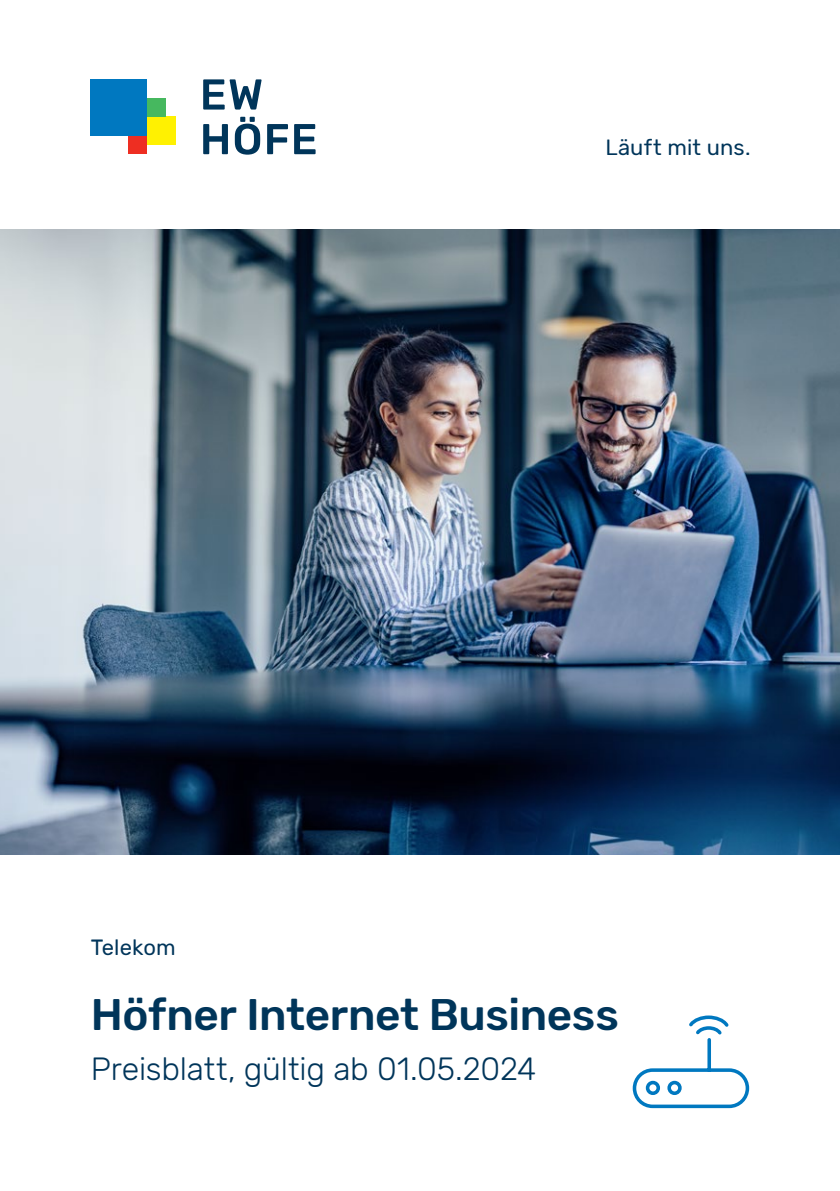
<style>
.page{position:relative;width:840px;height:1191px;background:#fff}
.page>*{position:absolute;margin:0;border:0;box-sizing:border-box;transform-origin:0 0}
.Haupttitel{font:500 44px "Rubik";letter-spacing:-.01em;color:#00355a}
.Haupttitel-2{font:300 32px "Rubik";letter-spacing:-.005em;color:#00355a}
.Rubrik{font:22px "Rubik";letter-spacing:.005em;color:#00355a}
</style>
<div class="page">
<div style="left:147px;top:117px;width:28px;height:28px;background:#fff101"></div>
<div style="left:128px;top:136px;width:19px;height:18px;background:#ee2e22"></div>
<div style="left:147px;top:98px;width:19px;height:19px;background:#46b85f"></div>
<div style="left:91px;top:79px;width:56px;height:57px;background:#0078c0"></div>
<svg style="left:203px;top:79px;width:58px;height:31px"></svg>
<svg style="left:203px;top:124px;width:25px;height:30px"></svg>
<svg style="left:235px;top:117px;width:25px;height:38px"></svg>
<svg style="left:267px;top:124px;width:21px;height:30px"></svg>
<svg style="left:294px;top:124px;width:21px;height:30px"></svg>
<img style="left:0;top:229px;width:839px;height:625px">
<svg style="left:632px;top:1015px;width:116px;height:93px"></svg>
<p class="Rubrik" style="left:91px;top:934px;width:86px">Telekom</p>
<p class="Rubrik" style="left:605px;top:134px;width:146px">Läuft mit uns.</p>
<p class="Haupttitel" style="left:91px;top:989px;width:529px">Höfner Internet Business</p>
<p class="Haupttitel-2" style="left:91px;top:1050px;width:446px">Preisblatt, gültig ab 01.05.2024</p>
</div>
